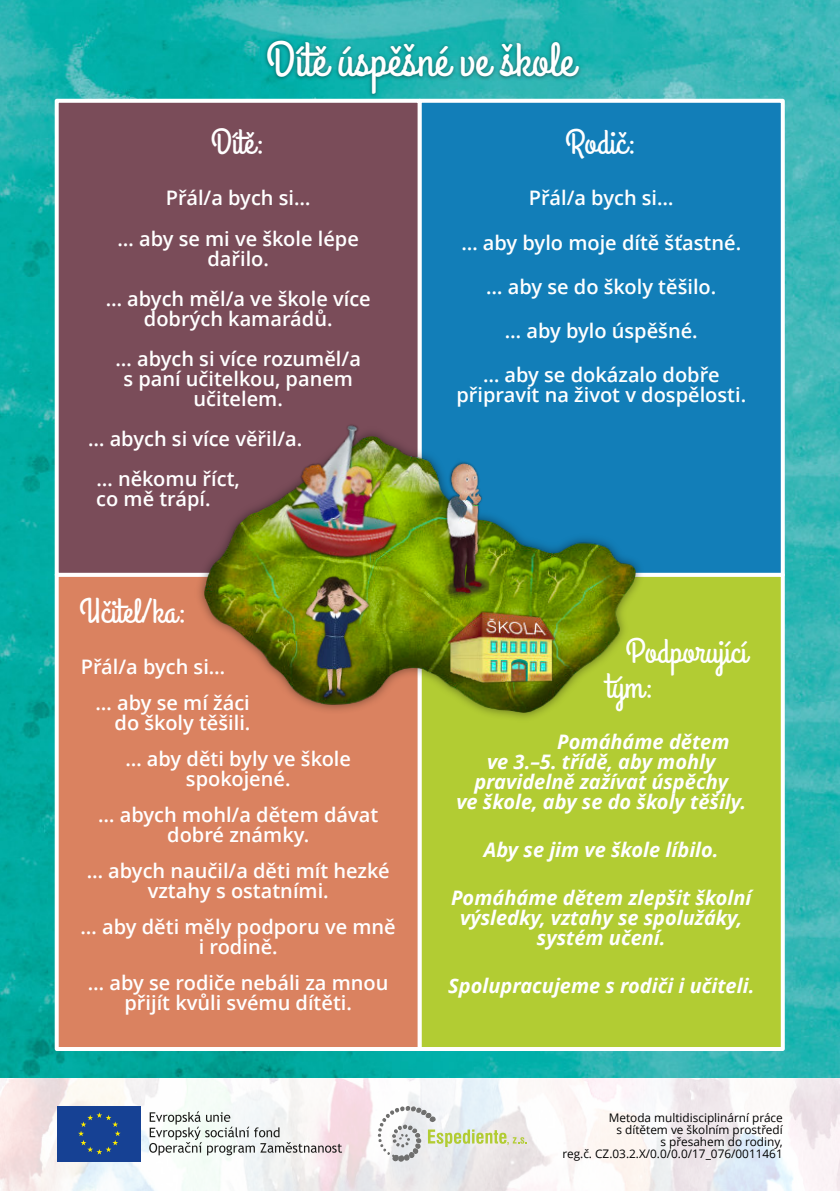
<style>
.page{position:relative;width:840px;height:1191px;background:#fff}
.page>*{position:absolute;margin:0;border:0;box-sizing:border-box;transform-origin:0 0}
.t1{font:48px "Grand Hotel";color:#fff}
.t2{font:34.8px/34.8px "Grand Hotel";color:#fff}
.t3{font:600 20px/36px "Open Sans";color:#fff;text-align:center}
.t4{font:italic 700 20px/20px "Open Sans";color:#fff;text-align:center}
.t5{font:11.8px/11.8px "Open Sans";color:#000;text-align:right}
</style>
<div class="page">
<img style="left:0;top:0;width:840px;height:1191px">
<div style="left:55px;top:99px;width:367px;height:478px;background:#7a4c59;border:4px solid #fff"></div>
<div style="left:55px;top:573px;width:367px;height:478px;background:#da8260;border:4px solid #fff"></div>
<div style="left:418px;top:99px;width:366px;height:478px;background:#127eb8;border:4px solid #fff"></div>
<div style="left:418px;top:573px;width:366px;height:478px;background:#b2cc33;border:4px solid #fff"></div>
<img style="left:194px;top:427px;width:451px;height:296px">
<img style="left:204px;top:437px;width:431px;height:276px">
<img style="left:263px;top:37px;width:320px;height:61px">
<svg style="left:378px;top:1106px;width:148px;height:56px"></svg>
<div style="left:57px;top:1106px;width:84px;height:56px;background:#164194"></div>
<svg style="left:78px;top:1112px;width:43px;height:42px"></svg>
<svg style="left:149px;top:1111px;width:193px;height:44px"></svg>
<img style="left:270px;top:414px;width:150px;height:158px">
<img style="left:291px;top:567px;width:91px;height:136px">
<img style="left:436px;top:595px;width:133px;height:94px">
<img style="left:433px;top:458px;width:62px;height:144px">
<h1 class="t1" style="left:266px;top:30px;width:309px">Dítě úspěšné ve škole</h1>
<h2 class="t2" style="left:211px;top:127px;width:56px">Dítě:</h2>
<p class="t3" style="left:117px;top:180px;width:243px;line-height:40px">Přál/a bych si…<br>… aby se mi ve škole lépe</p>
<p class="t3" style="left:106px;top:240px;width:266px;line-height:40px">dařilo.<br>… abych měl/a ve škole více</p>
<p class="t3" style="left:115px;top:300px;width:247px;line-height:40px">dobrých kamarádů.<br>… abych si více rozuměl/a</p>
<p class="t3" style="left:123px;top:370px;width:231px;line-height:20px">s paní učitelkou, panem učitelem.</p>
<p class="t3" style="left:96px;top:420px;width:207px;line-height:40px;text-align:left;text-indent:-8px">… abych si více věřil/a. … někomu říct,</p>
<p class="t3" style="left:96px;top:482px;width:116px">co mě trápí.</p>
<h2 class="t2" style="left:79px;top:595px;width:109px">Učitel/ka:</h2>
<p class="t3" style="left:96px;top:651px;width:156px;text-align:left;text-indent:-15px">Přál/a bych si…<br>… aby se mí žáci</p>
<p class="t3" style="left:125px;top:707px;width:227px;text-align:left;text-indent:-11px">do školy těšili.<br>… aby děti byly ve škole</p>
<p class="t3" style="left:98px;top:763px;width:281px">spokojené.<br>… abych mohl/a dětem dávat</p>
<p class="t3" style="left:87px;top:819px;width:304px">dobré známky.<br>… abych naučil/a děti mít hezké</p>
<p class="t3" style="left:81px;top:875px;width:317px">vztahy s ostatními.<br>… aby děti měly podporu ve mně</p>
<p class="t3" style="left:88px;top:931px;width:302px">i rodině.<br>… aby se rodiče nebáli za mnou</p>
<p class="t3" style="left:124px;top:987px;width:229px">přijít kvůli svému dítěti.</p>
<h2 class="t2" style="left:565px;top:127px;width:73px">Rodič:</h2>
<p class="t3" style="left:529px;top:182px;width:146px">Přál/a bych si…</p>
<p class="t3" style="left:461px;top:226px;width:281px">… aby bylo moje dítě šťastné.</p>
<p class="t3" style="left:486px;top:270px;width:231px">… aby se do školy těšilo.</p>
<p class="t3" style="left:505px;top:314px;width:194px">… aby bylo úspěšné.</p>
<p class="t3" style="left:456px;top:366px;width:291px;line-height:20px">… aby se dokázalo dobře připravit na život v dospělosti.</p>
<h2 class="t2" style="left:606px;top:636px;width:143px;text-indent:20px">Podporující tým:</h2>
<p class="t4" style="left:557px;top:734px;width:174px">Pomáháme dětem</p>
<p class="t4" style="left:487px;top:754px;width:230px">ve 3.–5. třídě, aby mohly</p>
<p class="t4" style="left:474px;top:774px;width:255px">pravidelně zažívat úspěchy</p>
<p class="t4" style="left:456px;top:794px;width:291px">ve škole, aby se do školy těšily.</p>
<p class="t4" style="left:484px;top:842px;width:236px">Aby se jim ve škole líbilo.</p>
<p class="t4" style="left:451px;top:890px;width:302px">Pomáháme dětem zlepšit školní výsledky, vztahy se spolužáky, systém učení.</p>
<p class="t4" style="left:448px;top:978px;width:307px">Spolupracujeme s rodiči i učiteli.</p>
<p class="t5" style="left:562px;top:1113px;width:222px">Metoda multidisciplinární práce<br>s dítětem ve školním prostředí<br>s přesahem do rodiny,<br>reg.č. CZ.03.2.X/0.0/0.0/17_076/0011461</p>
</div>
